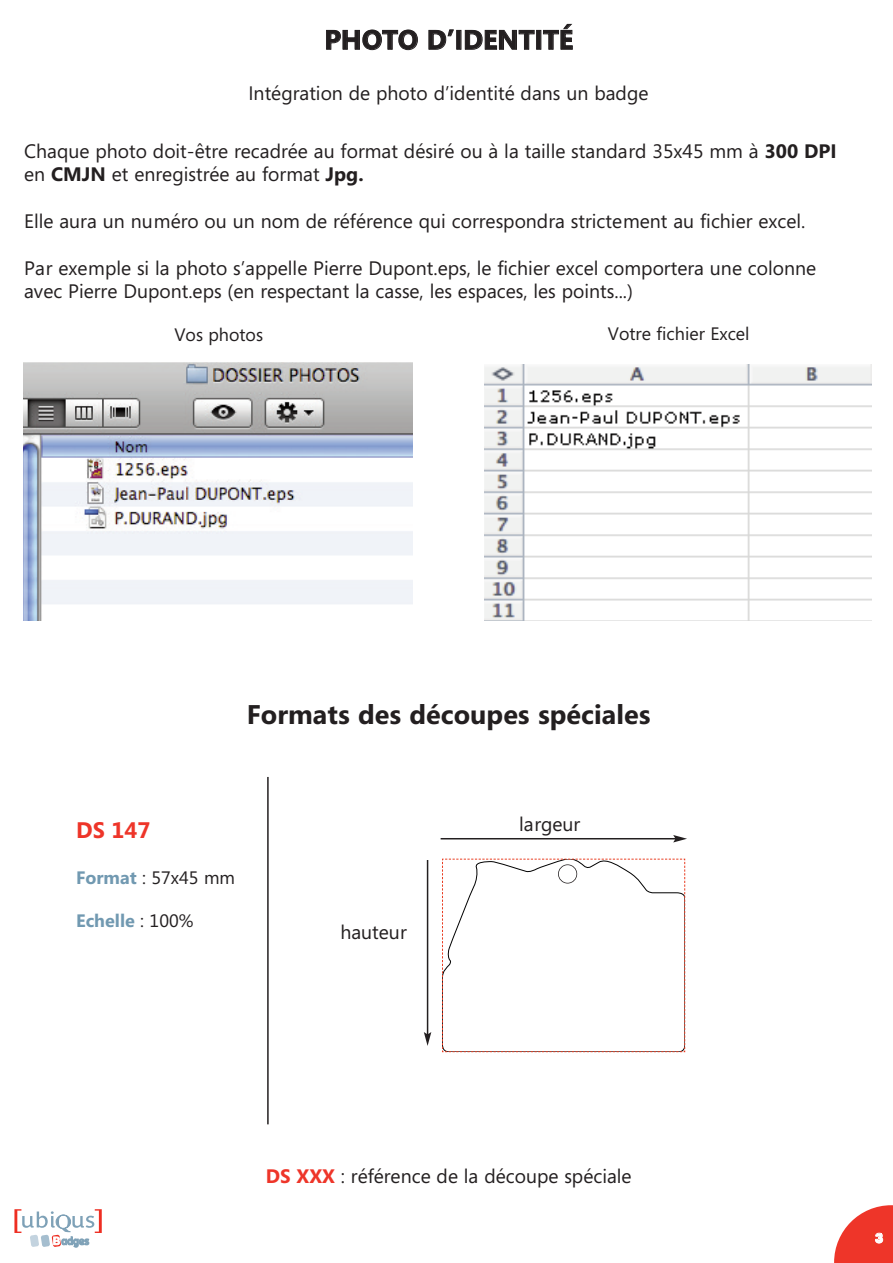
<style>
.page{position:relative;width:893px;height:1263px;background:#fff}
.page>*{position:absolute;margin:0;border:0;box-sizing:border-box;transform-origin:0 0}
.t1{font:700 27px "Segoe";color:#231f20}
.t2{font:700 22.5px "Segoe";color:#ee3529}
.t3{font:19.5px/23.4px "Segoe";color:#231f20}
.t4{font:18px "Segoe";color:#231f20}
.t5{font:700 18px "Segoe";color:#7199b1}
.t6{font:15.15px "Segoe";color:#e93e23}
.s1{font-weight:700}
.s2{font-weight:700;color:#7199b1}
.s3{font-weight:400;color:#231f20}
.s4{font-weight:700;color:#ee3529}
.s5{font-family:"A Loveof Thunder";font-size:12.6px;color:#fff}
</style>
<div class="page">
<svg style="left:834px;top:1205px;width:59px;height:58px"></svg>
<img style="left:24px;top:362px;width:389px;height:258px">
<img style="left:485px;top:364px;width:387px;height:257px">
<hr style="left:267px;top:777px;width:2px;height:347px;background:#231f20">
<svg style="left:442px;top:858px;width:243px;height:194px"></svg>
<hr style="left:427px;top:860px;width:1px;height:175px;background:#231f20">
<svg style="left:424px;top:1032px;width:7px;height:14px"></svg>
<hr style="left:441px;top:838px;width:235px;height:1px;background:#231f20">
<svg style="left:673px;top:835px;width:14px;height:7px"></svg>
<svg style="left:14px;top:1209px;width:88px;height:38px"></svg>
<h1 class="t1" style="left:324px;top:24px;width:250px">PHOTO D’IDENTITÉ</h1>
<p class="t3" style="left:248px;top:81px;width:401px">Intégration de photo d’identité dans un badge</p>
<p class="t3" style="left:24px;top:139px;width:814px">Chaque photo doit-être recadrée au format désiré ou à la taille standard 35x45 mm à <span class="s1">300 DPI </span>en <span class="s1">CMJN</span> et enregistrée au format <span class="s1">Jpg.</span></p>
<p class="t3" style="left:24px;top:210px;width:783px">Elle aura un numéro ou un nom de référence qui correspondra strictement au fichier excel.</p>
<p class="t3" style="left:24px;top:256px;width:794px">Par exemple si la photo s’appelle Pierre Dupont.eps, le fichier excel comportera une colonne avec Pierre Dupont.eps (en respectant la casse, les espaces, les points...)</p>
<p class="t4" style="left:174px;top:324px;width:90px">Vos photos</p>
<p class="t4" style="left:608px;top:323px;width:143px">Votre fichier Excel</p>
<h1 class="t1" style="left:247px;top:699px;width:405px">Formats des découpes spéciales</h1>
<p class="t2" style="left:76px;top:817px;width:76px">DS 147</p>
<p class="t4" style="left:76px;top:867px;width:160px"><span class="s2">Format</span> : 57x45 mm</p>
<p class="t5" style="left:76px;top:910px;width:119px">Echelle <span class="s3">: 100%</span></p>
<p class="t3" style="left:340px;top:921px;width:68px">hauteur</p>
<p class="t3" style="left:519px;top:812px;width:63px">largeur</p>
<p class="t3" style="left:266px;top:1164px;width:367px"><span class="s4">DS XXX</span> : référence de la découpe spéciale</p>
<p class="t6" style="left:870px;top:1229px;width:18px">[<span class="s5">3</span>]</p>
</div>
